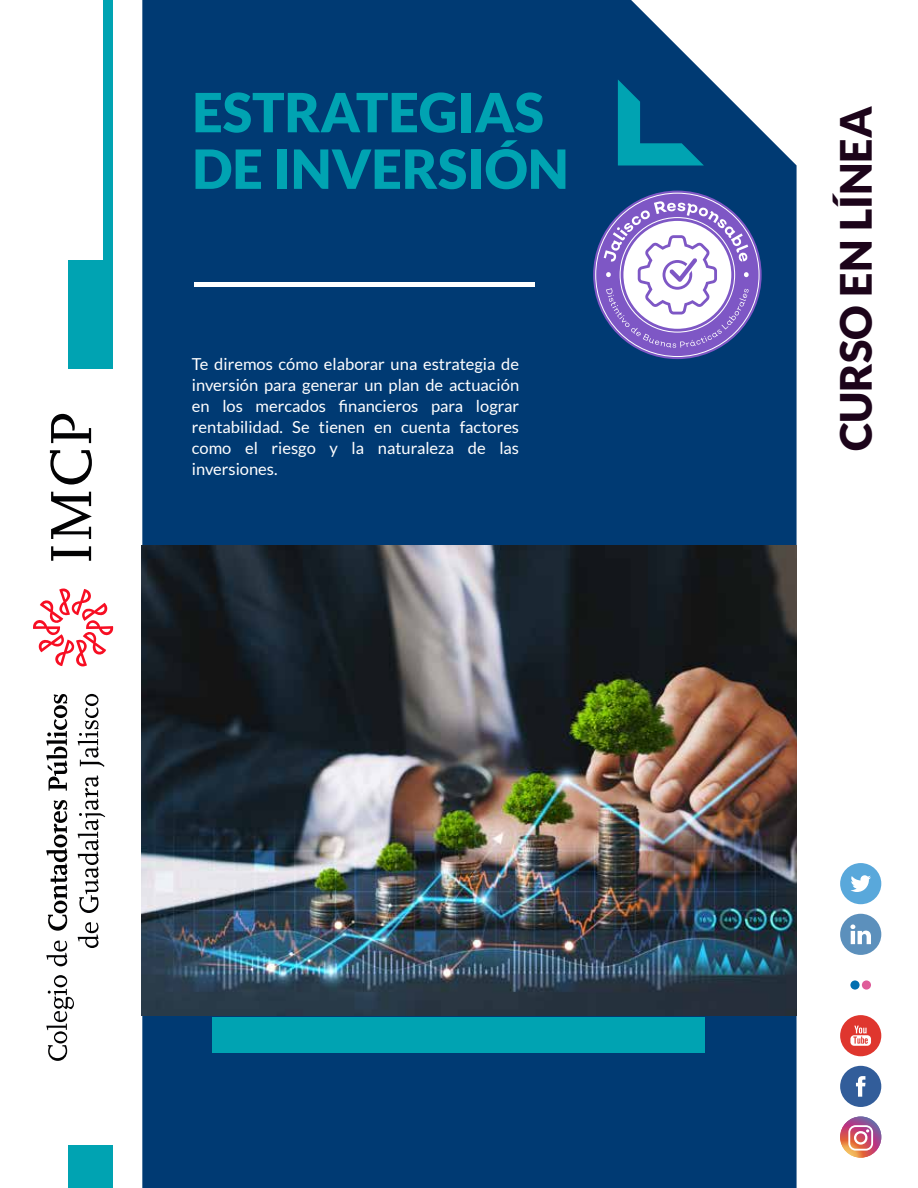
<style>
.page{position:relative;width:918px;height:1188px;background:#fff}
.page>*{position:absolute;margin:0;border:0;box-sizing:border-box;transform-origin:0 0}
.t1{font:900 54px/56.6px "Lato";color:#00a3b2}
.t2{font:900 43.05px "Lato";color:#1c041a}
.t3{font:16.5px/21px "Lato";color:#fff;text-align:justify}
</style>
<div class="page">
<svg style="left:33px;top:589px;width:80px;height:77px"></svg>
<svg style="left:78px;top:922px;width:20px;height:26px"></svg>
<svg style="left:46px;top:941px;width:21px;height:25px"></svg>
<svg style="left:46px;top:975px;width:28px;height:86px"></svg>
<svg style="left:46px;top:694px;width:21px;height:97px"></svg>
<svg style="left:78px;top:694px;width:27px;height:73px"></svg>
<svg style="left:46px;top:800px;width:21px;height:131px"></svg>
<svg style="left:78px;top:775px;width:27px;height:138px"></svg>
<svg style="left:50px;top:450px;width:42px;height:35px"></svg>
<svg style="left:51px;top:414px;width:40px;height:29px"></svg>
<svg style="left:51px;top:492px;width:41px;height:47px"></svg>
<svg style="left:51px;top:546px;width:40px;height:15px"></svg>
<div style="left:142px;top:0;width:655px;height:1188px;background:#003a73"></div>
<div style="left:104px;top:0;width:9px;height:367px;background:#00a3b2"></div>
<div style="left:68px;top:1146px;width:45px;height:42px;background:#00a3b2"></div>
<div style="left:213px;top:1017px;width:492px;height:35px;background:#00a3b2"></div>
<hr style="left:194px;top:282px;width:341px;height:4px;background:#fff">
<svg style="left:618px;top:79px;width:86px;height:87px"></svg>
<div style="left:68px;top:261px;width:45px;height:108px;background:#00a3b2"></div>
<svg style="left:840px;top:1066px;width:41px;height:41px"></svg>
<svg style="left:840px;top:1117px;width:41px;height:41px"></svg>
<div style="left:848px;top:1125px;width:25px;height:26px;border:2px solid #fff;border-radius:6px"></div>
<div style="left:854px;top:1131px;width:14px;height:14px;border:2px solid #fff;border-radius:50%"></div>
<svg style="left:840px;top:863px;width:41px;height:41px"></svg>
<svg style="left:840px;top:914px;width:41px;height:41px"></svg>
<svg style="left:840px;top:1015px;width:41px;height:41px"></svg>
<svg style="left:850px;top:980px;width:10px;height:10px"></svg>
<div style="left:862px;top:980px;width:9px;height:10px;background:#df5c99;border-radius:50%"></div>
<svg style="left:593px;top:191px;width:169px;height:168px"></svg>
<img style="left:141px;top:545px;width:655px;height:470px">
<h1 class="t1" style="left:192px;top:83px;width:378px">ESTRATEGIAS<br>DE INVERSIÓN</h1>
<p class="t3" style="left:192px;top:354px;width:329px">Te diremos cómo elaborar una estrategia de inversión para generar un plan de actuación en los mercados financieros para lograr rentabilidad. Se tienen en cuenta factores como el riesgo y la naturaleza de las inversiones.</p>
<h2 class="t2" style="left:831px;top:451px;width:346px;rotate:-90deg">CURSO EN LÍNEA</h2>
</div>
